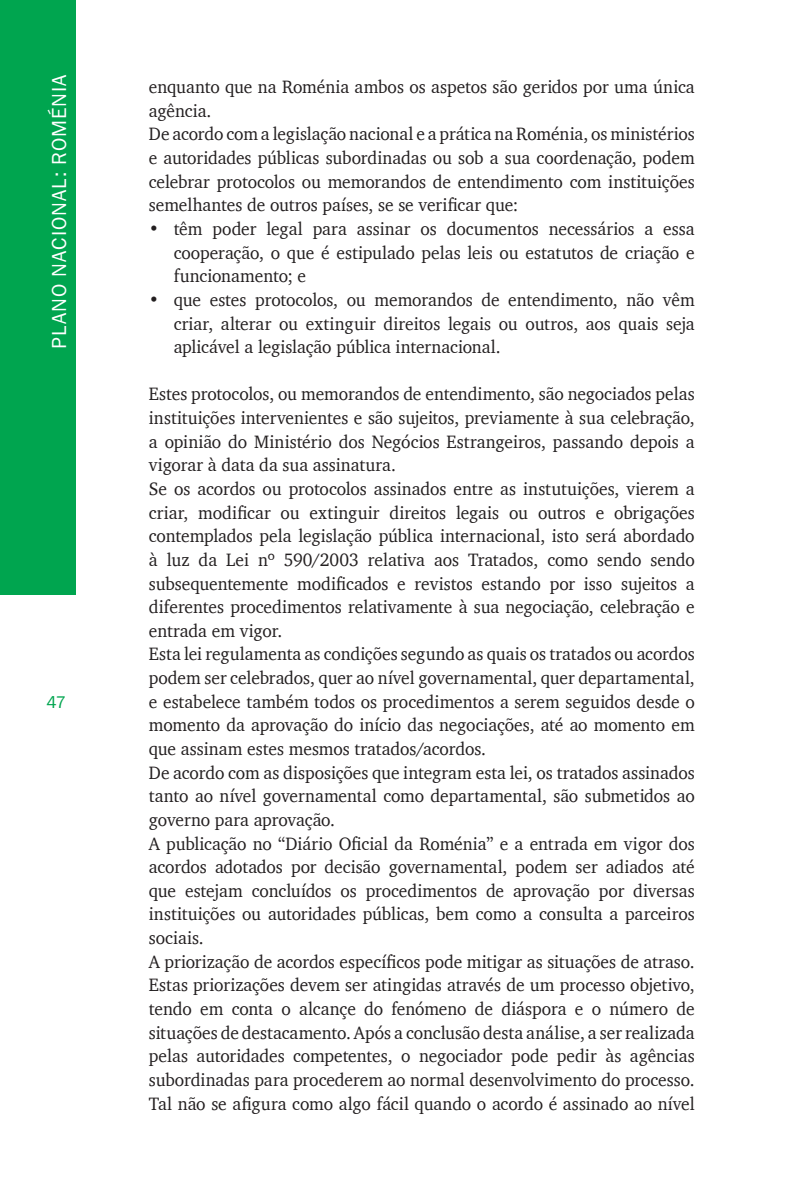
<style>
.page{position:relative;width:794px;height:1191px;background:#fff}
.page>*{position:absolute;margin:0;border:0;box-sizing:border-box;transform-origin:0 0}
.t1{font:21px "Franklin Gothic URW Boo";letter-spacing:.045em;color:#fff}
.t2{font:18.38px/23.6px "Charter";color:#231f20;scale:.95 1}
.t3{font:17.5px "Franklin Gothic URW Boo";color:#00a54f}
</style>
<div class="page">
<div style="left:0;top:0;width:76px;height:594px;background:#00a54f"></div>
<p class="t1" style="left:46px;top:349px;width:276px;rotate:-90deg">PLANO NACIONAL: ROMÉNIA</p>
<p class="t2" style="left:149px;top:75px;width:576px">enquanto que na Roménia ambos os aspetos são geridos por uma única agência.<br>De acordo com a legislação nacional e a prática na Roménia, os ministérios e autoridades públicas subordinadas ou sob a sua coordenação, podem celebrar protocolos ou memorandos de entendimento com instituições semelhantes de outros países, se se verificar que:</p>
<p class="t2" style="left:174px;top:217px;width:550px;text-align:justify;text-indent:-25px">• têm poder legal para assinar os documentos necessários a essa cooperação, o que é estipulado pelas leis ou estatutos de criação e funcionamento; e</p>
<p class="t2" style="left:174px;top:287px;width:550px;text-align:justify;text-indent:-25px">• que estes protocolos, ou memorandos de entendimento, não vêm criar, alterar ou extinguir direitos legais ou outros, aos quais seja aplicável a legislação pública internacional.</p>
<p class="t2" style="left:149px;top:382px;width:576px">Estes protocolos, ou memorandos de entendimento, são negociados pelas instituições intervenientes e são sujeitos, previamente à sua celebração, a opinião do Ministério dos Negócios Estrangeiros, passando depois a vigorar à data da sua assinatura.<br>Se os acordos ou protocolos assinados entre as instutuições, vierem a criar, modificar ou extinguir direitos legais ou outros e obrigações contemplados pela legislação pública internacional, isto será abordado à luz da Lei nº 590/2003 relativa aos Tratados, como sendo sendo subsequentemente modificados e revistos estando por isso sujeitos a diferentes procedimentos relativamente à sua negociação, celebração e entrada em vigor.<br>Esta lei regulamenta as condições segundo as quais os tratados ou acordos podem ser celebrados, quer ao nível governamental, quer departamental, e estabelece também todos os procedimentos a serem seguidos desde o momento da aprovação do início das negociações, até ao momento em que assinam estes mesmos tratados/acordos.<br>De acordo com as disposições que integram esta lei, os tratados assinados tanto ao nível governamental como departamental, são submetidos ao governo para aprovação.<br>A publicação no “Diário Oficial da Roménia” e a entrada em vigor dos acordos adotados por decisão governamental, podem ser adiados até que estejam concluídos os procedimentos de aprovação por diversas instituições ou autoridades públicas, bem como a consulta a parceiros sociais.<br>A priorização de acordos específicos pode mitigar as situações de atraso.<br>Estas priorizações devem ser atingidas através de um processo objetivo, tendo em conta o alcançe do fenómeno de diáspora e o número de situações de destacamento. Após a conclusão desta análise, a ser realizada pelas autoridades competentes, o negociador pode pedir às agências subordinadas para procederem ao normal desenvolvimento do processo.<br>Tal não se afigura como algo fácil quando o acordo é assinado ao nível</p>
<p class="t3" style="left:46px;top:691px;width:21px">47</p>
</div>
